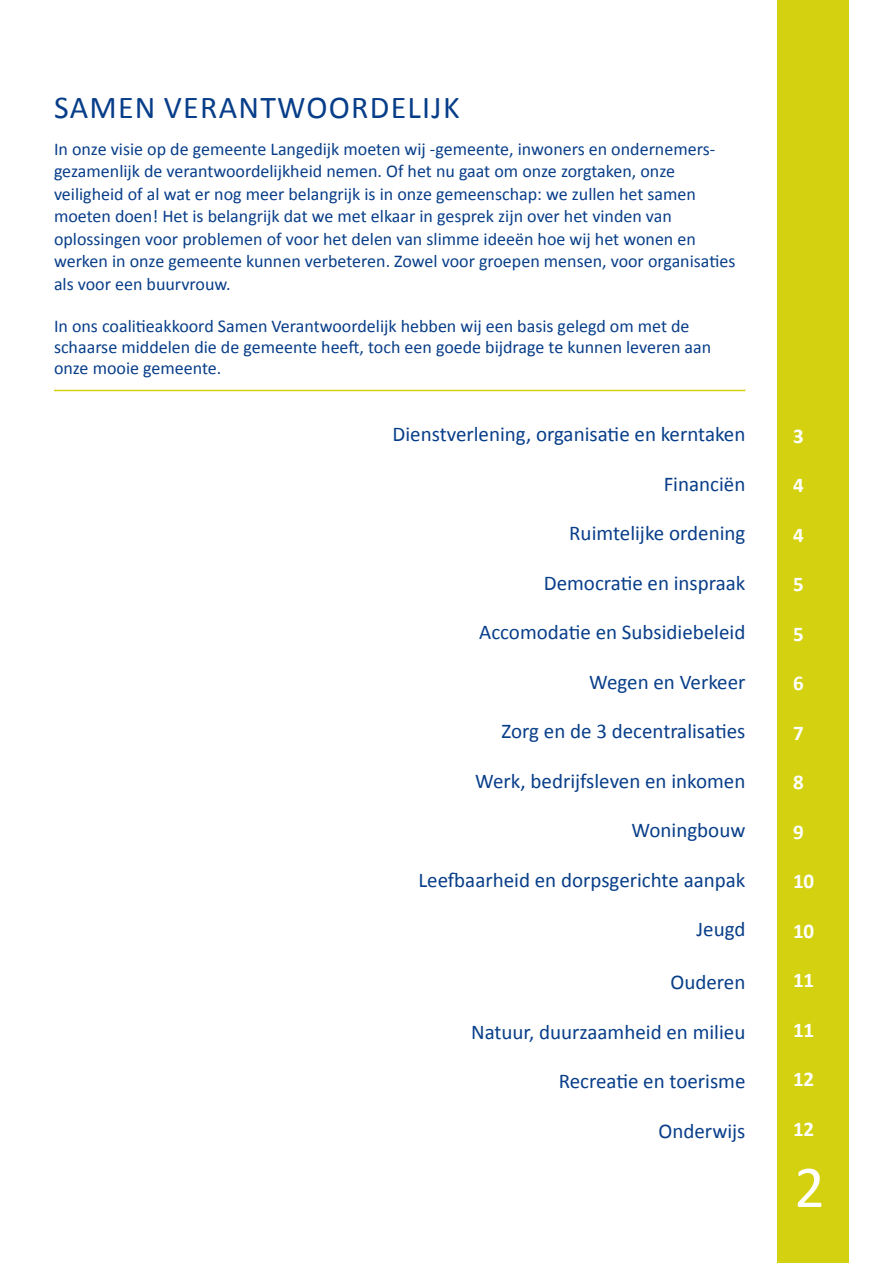
<style>
.page{position:relative;width:893px;height:1263px;background:#fff}
.page>*{position:absolute;margin:0;border:0;box-sizing:border-box;transform-origin:0 0}
.t1{font:60px "Calibri";color:#fff}
.t2{font:31.95px "Calibri";letter-spacing:.04em;color:#083e89}
.t3{font:21px "Calibri";color:#083e89}
.t4{font:700 21px "Calibri";letter-spacing:-.01em;color:#fff}
.t5{font:18px/22.5px "Calibri";color:#083e89}
</style>
<div class="page">
<div style="left:777px;top:0;width:72px;height:1263px;background:#d4d110"></div>
<hr style="left:54px;top:390px;width:691px;height:1px;background:#d4d110">
<p class="t2" style="left:54px;top:88px;width:407px">SAMEN VERANTWOORDELIJK</p>
<p class="t5" style="left:54px;top:138px;width:683px">In onze visie op de gemeente Langedijk moeten wij -gemeente, inwoners en ondernemers&shy;gezamenlijk de verantwoordelijkheid nemen. Of het nu gaat om onze zorgtaken, onze veiligheid of al wat er nog meer belangrijk is in onze gemeenschap: we zullen het samen moeten doen! Het is belangrijk dat we met elkaar in gesprek zijn over het vinden van oplossingen voor problemen of voor het delen van slimme ideeën hoe wij het wonen en werken in onze gemeente kunnen verbeteren. Zowel voor groepen mensen, voor organisaties als voor een buurvrouw.</p>
<p class="t5" style="left:54px;top:315px;width:659px;line-height:21px">In ons coalitieakkoord Samen Verantwoordelijk hebben wij een basis gelegd om met de schaarse middelen die de gemeente heeft, toch een goede bijdrage te kunnen leveren aan onze mooie gemeente.</p>
<p class="t3" style="left:392px;top:421px;width:354px">Dienstverlening, organisatie en kerntaken</p>
<p class="t3" style="left:664px;top:471px;width:83px">Financiën</p>
<p class="t3" style="left:569px;top:520px;width:178px">Ruimtelijke ordening</p>
<p class="t3" style="left:544px;top:570px;width:203px">Democratie en inspraak</p>
<p class="t3" style="left:479px;top:619px;width:268px">Accomodatie en Subsidiebeleid</p>
<p class="t3" style="left:589px;top:669px;width:158px">Wegen en Verkeer</p>
<p class="t3" style="left:502px;top:718px;width:245px">Zorg en de 3 decentralisaties</p>
<p class="t3" style="left:475px;top:768px;width:272px">Werk, bedrijfsleven en inkomen</p>
<p class="t3" style="left:632px;top:817px;width:115px">Woningbouw</p>
<p class="t3" style="left:418px;top:867px;width:329px">Leefbaarheid en dorpsgerichte aanpak</p>
<p class="t3" style="left:696px;top:916px;width:50px">Jeugd</p>
<p class="t3" style="left:670px;top:969px;width:76px">Ouderen</p>
<p class="t3" style="left:471px;top:1018px;width:276px">Natuur, duurzaamheid en milieu</p>
<p class="t3" style="left:559px;top:1068px;width:188px">Recreatie en toerisme</p>
<p class="t3" style="left:658px;top:1117px;width:88px">Onderwijs</p>
<p class="t4" style="left:793px;top:422px;width:12px">3</p>
<p class="t4" style="left:793px;top:472px;width:12px">4</p>
<p class="t4" style="left:793px;top:521px;width:12px">4</p>
<p class="t4" style="left:793px;top:571px;width:12px">5</p>
<p class="t4" style="left:793px;top:620px;width:12px">5</p>
<p class="t4" style="left:793px;top:670px;width:12px">6</p>
<p class="t4" style="left:793px;top:719px;width:12px">7</p>
<p class="t4" style="left:793px;top:769px;width:12px">8</p>
<p class="t4" style="left:793px;top:818px;width:12px">9</p>
<p class="t4" style="left:793px;top:868px;width:23px">10</p>
<p class="t4" style="left:793px;top:917px;width:23px">10</p>
<p class="t4" style="left:793px;top:967px;width:23px">11</p>
<p class="t4" style="left:793px;top:1016px;width:23px">11</p>
<p class="t4" style="left:793px;top:1066px;width:23px">12</p>
<p class="t4" style="left:793px;top:1115px;width:23px">12</p>
<p class="t1" style="left:794px;top:1149px;width:32px">2</p>
</div>
